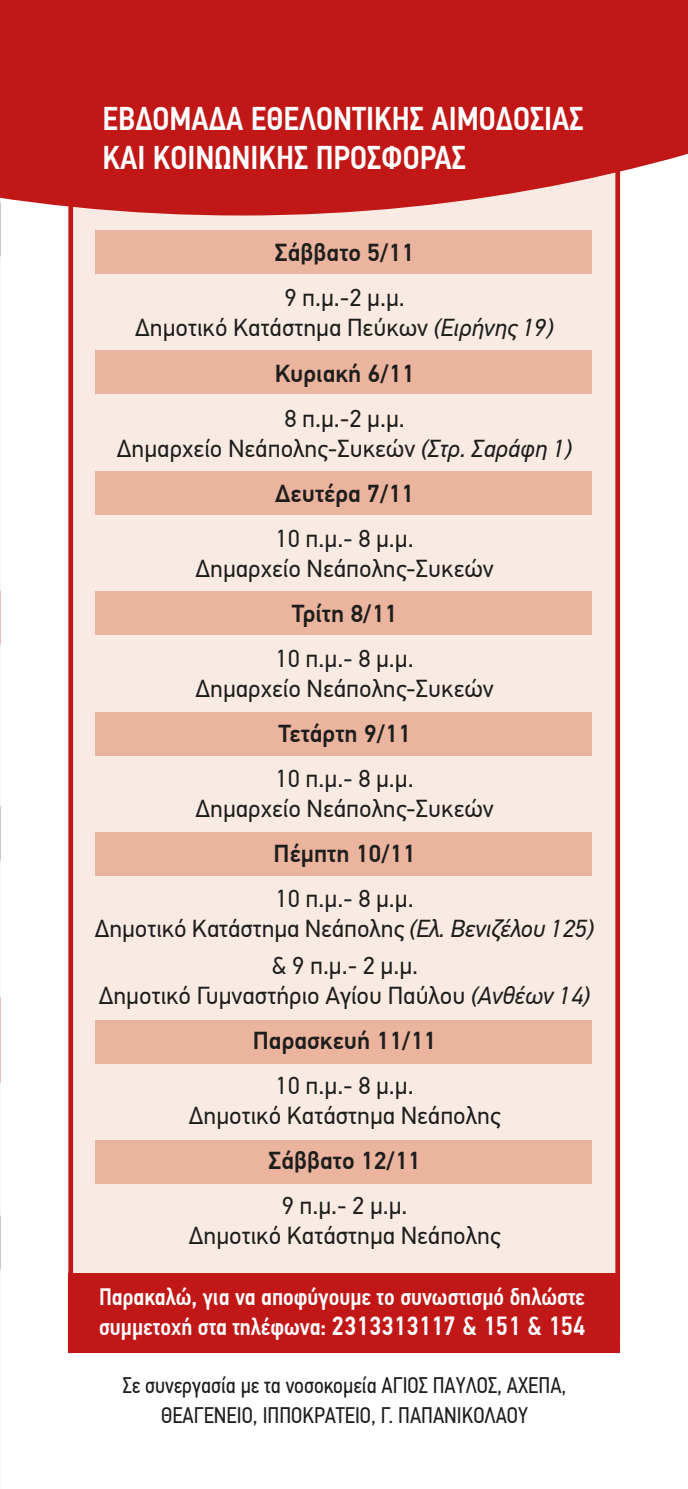
<style>
.page{position:relative;width:688px;height:1489px;background:#fff}
.page>*{position:absolute;margin:0;border:0;box-sizing:border-box;transform-origin:0 0}
.t1{font:500 32.75px/39.5px "PF Din Text Cond Pro";color:#fff}
.t2{font:24.5px/30px "PF Din Text Pro";color:#1d1d1b;text-align:center}
.t3{font:500 24.5px "PF Din Text Pro";color:#1d1d1b}
.t4{font:500 23.75px/30px "PF Din Text Cond Pro";color:#fff}
.t5{font:22.5px/30px "PF Din Text Cond Pro";color:#1d1d1b;text-align:center}
.s1{font-style:italic}
.s2{font-size:26.25px}
</style>
<div class="page">
<div style="left:68px;top:215px;width:552px;height:1058px;background:#f9eae3"></div>
<div style="left:96px;top:230px;width:496px;height:44px;background:#eab49f"></div>
<div style="left:96px;top:350px;width:496px;height:44px;background:#eab49f"></div>
<div style="left:96px;top:471px;width:496px;height:43px;background:#eab49f"></div>
<div style="left:96px;top:591px;width:496px;height:44px;background:#eab49f"></div>
<div style="left:96px;top:711px;width:496px;height:44px;background:#eab49f"></div>
<div style="left:96px;top:832px;width:496px;height:44px;background:#eab49f"></div>
<div style="left:96px;top:1019px;width:496px;height:44px;background:#eab49f"></div>
<div style="left:96px;top:1140px;width:496px;height:43px;background:#eab49f"></div>
<div style="left:0;top:0;width:687px;height:215px;background:#c21717"></div>
<div style="left:68px;top:1273px;width:552px;height:79px;background:#c21717"></div>
<h1 class="t1" style="left:102px;top:99px;width:482px">ΕΒ∆ΟΜΑ∆Α ΕΘΕΛΟΝΤΙΚΗΣ ΑΙΜΟ∆ΟΣΙΑΣ<br>ΚΑΙ ΚΟΙΝΩΝΙΚΗΣ ΠΡΟΣΦΟΡΑΣ</h1>
<p class="t3" style="left:275px;top:238px;width:141px">Σάββατο 5/11</p>
<p class="t2" style="left:135px;top:283px;width:420px">9 π.µ.-2 µ.µ.<br>∆ηµοτικό Κατάστηµα Πεύκων <span class="s1">(Ειρήνης 19)</span></p>
<p class="t3" style="left:274px;top:358px;width:141px">Κυριακή 6/11</p>
<p class="t2" style="left:117px;top:403px;width:456px">8 π.µ.-2 µ.µ.<br>∆ηµαρχείο Νεάπολης-Συκεών <span class="s1">(Στρ. Σαράφη 1)</span></p>
<p class="t3" style="left:275px;top:478px;width:140px">∆ευτέρα 7/11</p>
<p class="t2" style="left:195px;top:523px;width:300px">10 π.µ.- 8 µ.µ.<br>∆ηµαρχείο Νεάπολης-Συκεών</p>
<p class="t3" style="left:292px;top:598px;width:107px">Τρίτη 8/11</p>
<p class="t2" style="left:195px;top:643px;width:300px">10 π.µ.- 8 µ.µ.<br>∆ηµαρχείο Νεάπολης-Συκεών</p>
<p class="t3" style="left:278px;top:718px;width:134px">Τετάρτη 9/11</p>
<p class="t2" style="left:195px;top:763px;width:300px">10 π.µ.- 8 µ.µ.<br>∆ηµαρχείο Νεάπολης-Συκεών</p>
<p class="t3" style="left:273px;top:838px;width:143px">Πέµπτη 10/11</p>
<p class="t2" style="left:95px;top:883px;width:501px">10 π.µ.- 8 µ.µ.<br>∆ηµοτικό Κατάστηµα Νεάπολης <span class="s1">(Ελ. Βενιζέλου 125)</span></p>
<p class="t2" style="left:99px;top:951px;width:493px">&amp; 9 π.µ.- 2 µ.µ.<br>∆ηµοτικό Γυµναστήριο Αγίου Παύλου <span class="s1">(Ανθέων 14)</span></p>
<p class="t3" style="left:253px;top:1026px;width:185px">Παρασκευή 11/11</p>
<p class="t2" style="left:189px;top:1071px;width:313px">10 π.µ.- 8 µ.µ.<br>∆ηµοτικό Κατάστηµα Νεάπολης</p>
<p class="t3" style="left:268px;top:1146px;width:154px">Σάββατο 12/11</p>
<p class="t2" style="left:189px;top:1191px;width:313px">9 π.µ.- 2 µ.µ.<br>∆ηµοτικό Κατάστηµα Νεάπολης</p>
<p class="t4" style="left:99px;top:1281px;width:487px">Παρακαλώ, για να αποφύγουµε το συνωστισµό δηλώστε συµµετοχή στα τηλέφωνα: <span class="s2">2313313117 &amp; 151 &amp; 154</span></p>
<p class="t5" style="left:123px;top:1370px;width:445px">Σε συνεργασία µε τα νοσοκοµεία ΑΓΙΟΣ ΠΑΥΛΟΣ, ΑΧΕΠΑ,<br>ΘΕΑΓΕΝΕΙΟ, ΙΠΠΟΚΡΑΤΕΙΟ, Γ. ΠΑΠΑΝΙΚΟΛΑΟΥ</p>
</div>
